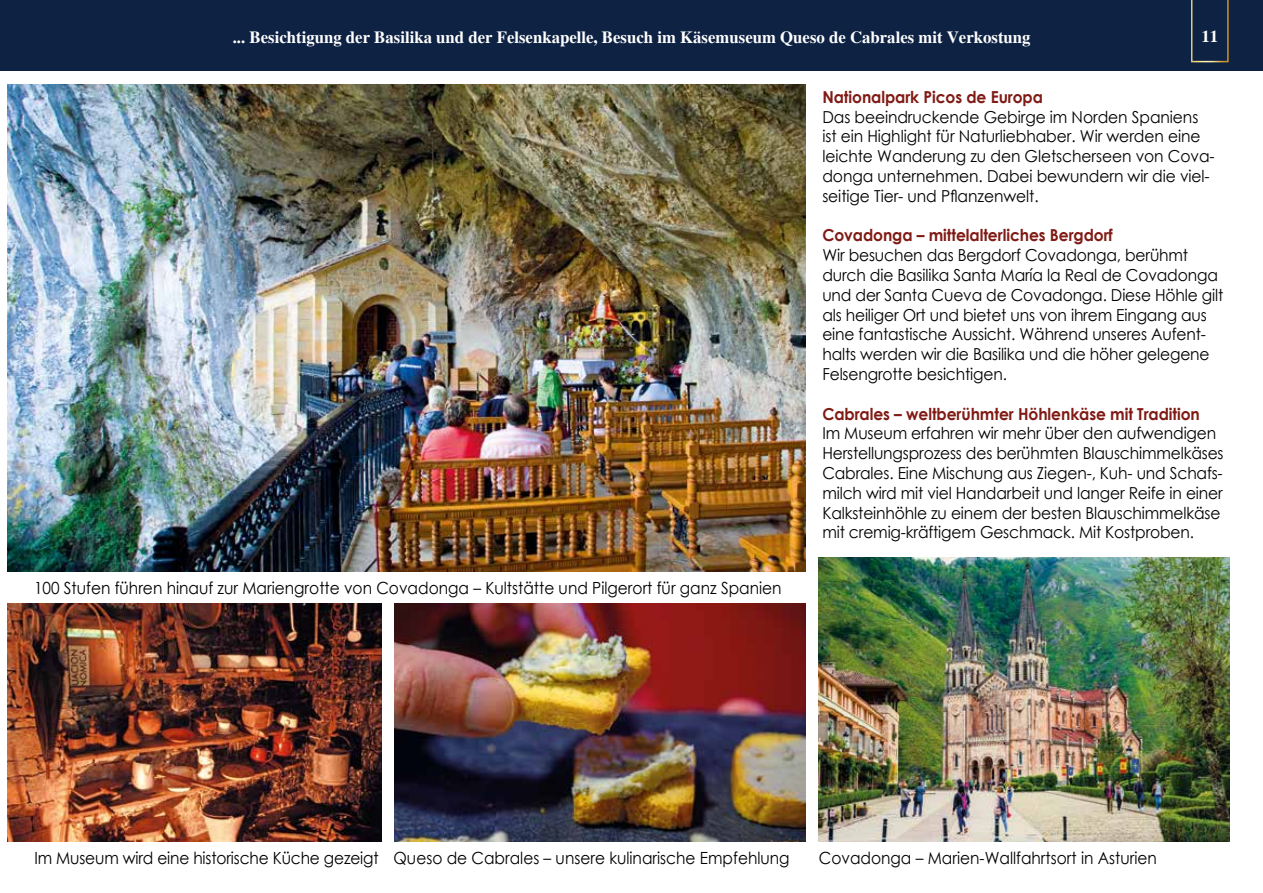
<style>
.page{position:relative;width:1263px;height:893px;background:#fff}
.page>*{position:absolute;margin:0;border:0;box-sizing:border-box;transform-origin:0 0}
.t1{font:16.8px "Century Gothic";color:#000;scale:.92 1}
.t2{font:700 16.8px "Times";color:#fff}
.t3{font:16.5px/19.8px "Century Gothic";letter-spacing:-.01em;color:#000;scale:.94 1}
.t4{font:700 16.5px "Century Gothic";letter-spacing:-.005em;color:#801a14;scale:.94 1}
</style>
<div class="page">
<div style="left:0;top:0;width:1263px;height:70px;background:#0e2244"></div>
<img style="left:8px;top:84px;width:797px;height:488px">
<img style="left:8px;top:604px;width:373px;height:238px">
<img style="left:394px;top:604px;width:411px;height:238px">
<img style="left:819px;top:557px;width:411px;height:285px">
<svg style="left:1191px;top:0;width:38px;height:62px"></svg>
<p class="t2" style="left:233px;top:27px;width:799px">... Besichtigung der Basilika und der Felsenkapelle, Besuch im Käsemuseum Queso de Cabrales mit Verkostung</p>
<p class="t2" style="left:1201px;top:26px;width:18px">11</p>
<p class="t1" style="left:34px;top:576px;width:814px">100 Stufen führen hinauf zur Mariengrotte von Covadonga – Kultstätte und Pilgerort für ganz Spanien</p>
<p class="t4" style="left:822px;top:84px;width:236px">Nationalpark Picos de Europa</p>
<p class="t3" style="left:822px;top:106px;width:419px">Das beeindruckende Gebirge im Norden Spaniens ist ein Highlight für Naturliebhaber. Wir werden eine leichte Wanderung zu den Gletscherseen von Cova&shy;donga unternehmen. Dabei bewundern wir die viel&shy;seitige Tier- und Pflanzenwelt.</p>
<p class="t4" style="left:822px;top:223px;width:311px">Covadonga – mittelalterliches Bergdorf</p>
<p class="t3" style="left:822px;top:245px;width:428px">Wir besuchen das Bergdorf Covadonga, berühmt durch die Basilika Santa María la Real de Covadonga und der Santa Cueva de Covadonga. Diese Höhle gilt als heiliger Ort und bietet uns von ihrem Eingang aus eine fantastische Aussicht. Während unseres Aufent&shy;halts werden wir die Basilika und die höher gelegene Felsengrotte besichtigen.</p>
<p class="t4" style="left:822px;top:401px;width:403px">Cabrales – weltberühmter Höhlenkäse mit Tradition</p>
<p class="t3" style="left:822px;top:423px;width:428px">Im Museum erfahren wir mehr über den aufwendigen Herstellungsprozess des berühmten Blauschimmelkäses Cabrales. Eine Mischung aus Ziegen-, Kuh- und Schafs&shy;milch wird mit viel Handarbeit und langer Reife in einer Kalksteinhöhle zu einem der besten Blauschimmelkäse mit cremig-kräftigem Geschmack. Mit Kostproben.</p>
<p class="t1" style="left:34px;top:846px;width:376px">Im Museum wird eine historische Küche gezeigt</p>
<p class="t1" style="left:393px;top:846px;width:432px">Queso de Cabrales – unsere kulinarische Empfehlung</p>
<p class="t1" style="left:819px;top:846px;width:369px">Covadonga – Marien-Wallfahrtsort in Asturien</p>
</div>
